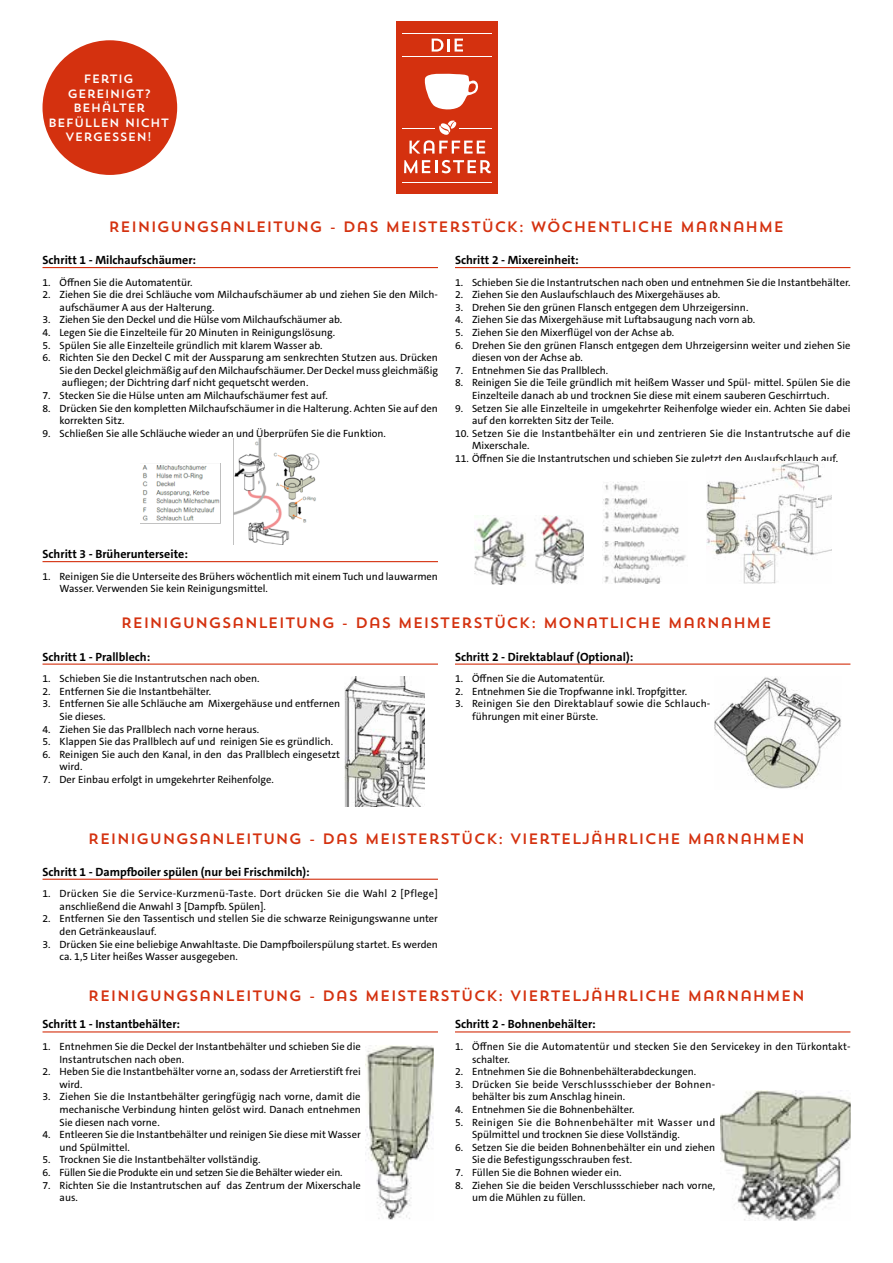
<style>
.page{position:relative;width:893px;height:1263px;background:#fff}
.page>*{position:absolute;margin:0;border:0;box-sizing:border-box;transform-origin:0 0}
.t1{font:15px "Trend Sans One";color:#d4310f}
.t2{font:700 12px "The Sans C5";color:#000}
.t3{font:12px/14.4px "Trend Sans One";color:#fff;text-align:center}
.t4{font:10.5px/12.6px "The Sans C5";color:#000}
.t5{font:10.5px/12.6px "The Sans C5";letter-spacing:.025em;color:#000}
.t6{font:10.5px/12.6px "The Sans C5";letter-spacing:.02em;color:#000}
.t7{font:10.5px "The Sans C5";letter-spacing:-.02em;color:#000}
</style>
<div class="page">
<div style="left:397px;top:21px;width:101px;height:173px;background:#d4310f"></div>
<hr style="left:403px;top:182px;width:89px;height:1px;background:#fff">
<hr style="left:403px;top:57px;width:89px;height:1px;background:#fff">
<hr style="left:403px;top:33px;width:89px;height:1px;background:#fff">
<svg style="left:404px;top:160px;width:87px;height:13px"></svg>
<svg style="left:432px;top:39px;width:31px;height:13px"></svg>
<hr style="left:403px;top:128px;width:32px;height:1px;background:#fff">
<hr style="left:459px;top:128px;width:33px;height:1px;background:#fff">
<svg style="left:424px;top:73px;width:54px;height:37px"></svg>
<svg style="left:409px;top:120px;width:76px;height:34px"></svg>
<hr style="left:43px;top:267px;width:395px;height:1px;background:#d4310f">
<hr style="left:455px;top:267px;width:395px;height:1px;background:#d4310f">
<hr style="left:43px;top:561px;width:395px;height:1px;background:#d4310f">
<img style="left:141px;top:438px;width:178px;height:107px">
<img style="left:475px;top:516px;width:109px;height:68px">
<img style="left:602px;top:482px;width:84px;height:101px">
<img style="left:706px;top:462px;width:125px;height:121px">
<hr style="left:43px;top:663px;width:395px;height:2px;background:#d4310f">
<hr style="left:455px;top:663px;width:395px;height:2px;background:#d4310f">
<img style="left:345px;top:676px;width:80px;height:130px">
<img style="left:715px;top:677px;width:126px;height:112px">
<hr style="left:43px;top:879px;width:395px;height:1px;background:#d4310f">
<hr style="left:43px;top:1031px;width:395px;height:1px;background:#d4310f">
<hr style="left:455px;top:1031px;width:395px;height:1px;background:#d4310f">
<img style="left:366px;top:1046px;width:68px;height:174px">
<img style="left:720px;top:1090px;width:130px;height:130px">
<div style="left:43px;top:40px;width:134px;height:135px;background:#d4310f;border-radius:50%"></div>
<p class="t3" style="left:48px;top:72px;width:123px">FERTIG<br>GEREINIGT?<br>BEHÄLTER<br>BEFÜLLEN NICHT<br>VERGESSEN!</p>
<h1 class="t1" style="left:109px;top:217px;width:677px">REINIGUNGSANLEITUNG - DAS MEISTERSTÜCK: WÖCHENTLICHE MAßNAHME</h1>
<p class="t2" style="left:43px;top:252px;width:155px">Schritt 1 - Milchaufschäumer:</p>
<p class="t4" style="left:43px;top:276px;width:151px">1. Öffnen Sie die Automatentür.</p>
<p class="t4" style="left:60px;top:288px;width:380px;text-indent:-17px">2. Ziehen Sie die drei Schläuche vom Milchaufschäumer ab und ziehen Sie den Milch&shy;aufschäumer A aus der Halterung.</p>
<p class="t4" style="left:43px;top:314px;width:301px">3. Ziehen Sie den Deckel und die Hülse vom Milchaufschäumer ab.</p>
<p class="t4" style="left:43px;top:326px;width:294px">4. Legen Sie die Einzelteile für 20 Minuten in Reinigungslösung.</p>
<p class="t4" style="left:43px;top:339px;width:282px">5. Spülen Sie alle Einzelteile gründlich mit klarem Wasser ab.</p>
<p class="t4" style="left:60px;top:351px;width:380px;text-align:justify;text-indent:-17px">6. Richten Sie den Deckel C mit der Aussparung am senkrechten Stutzen aus. Drücken Sie den Deckel gleichmäßig auf den Milchaufschäumer. Der Deckel muss gleichmäßig aufliegen; der Dichtring darf nicht gequetscht werden.</p>
<p class="t4" style="left:43px;top:389px;width:287px">7. Stecken Sie die Hülse unten am Milchaufschäumer fest auf.</p>
<p class="t4" style="left:60px;top:402px;width:380px;text-indent:-17px">8. Drücken Sie den kompletten Milchaufschäumer in die Halterung. Achten Sie auf den korrekten Sitz.</p>
<p class="t4" style="left:43px;top:427px;width:345px">9. Schließen Sie alle Schläuche wieder an und Überprüfen Sie die Funktion.</p>
<p class="t2" style="left:455px;top:252px;width:125px">Schritt 2 - Mixereinheit:</p>
<p class="t4" style="left:455px;top:276px;width:397px">1. Schieben Sie die Instantrutschen nach oben und entnehmen Sie die Instantbehälter.</p>
<p class="t4" style="left:455px;top:288px;width:267px">2. Ziehen Sie den Auslaufschlauch des Mixergehäuses ab.</p>
<p class="t4" style="left:455px;top:301px;width:295px">3. Drehen Sie den grünen Flansch entgegen dem Uhrzeigersinn.</p>
<p class="t4" style="left:455px;top:314px;width:302px">4. Ziehen Sie das Mixergehäuse mit Luftabsaugung nach vorn ab.</p>
<p class="t4" style="left:455px;top:326px;width:221px">5. Ziehen Sie den Mixerflügel von der Achse ab.</p>
<p class="t4" style="left:472px;top:339px;width:380px;text-indent:-17px">6. Drehen Sie den grünen Flansch entgegen dem Uhrzeigersinn weiter und ziehen Sie diesen von der Achse ab.</p>
<p class="t4" style="left:455px;top:364px;width:155px">7. Entnehmen Sie das Prallblech.</p>
<p class="t4" style="left:455px;top:377px;width:397px;text-align:center">8. Reinigen Sie die Teile gründlich mit heißem Wasser und Spül- mittel. Spülen Sie die<br>Einzelteile danach ab und trocknen Sie diese mit einem sauberen Geschirrtuch.</p>
<p class="t4" style="left:472px;top:402px;width:380px;text-indent:-17px">9. Setzen Sie alle Einzelteile in umgekehrter Reihenfolge wieder ein. Achten Sie dabei auf den korrekten Sitz der Teile.</p>
<p class="t6" style="left:472px;top:427px;width:380px;text-indent:-17px">10. Setzen Sie die Instantbehälter ein und zentrieren Sie die Instantrutsche auf die<br>Mixerschale.</p>
<p class="t4" style="left:455px;top:452px;width:385px">11. Öffnen Sie die Instantrutschen und schieben Sie zuletzt den Auslaufschlauch auf.</p>
<p class="t2" style="left:43px;top:546px;width:147px">Schritt 3 - Brüherunterseite:</p>
<p class="t4" style="left:60px;top:570px;width:380px;text-indent:-17px">1. Reinigen Sie die Unterseite des Brühers wöchentlich mit einem Tuch und lauwarmen<br>Wasser. Verwenden Sie kein Reinigungsmittel.</p>
<h1 class="t1" style="left:121px;top:613px;width:653px">REINIGUNGSANLEITUNG - DAS MEISTERSTÜCK: MONATLICHE MAßNAHME</h1>
<p class="t2" style="left:43px;top:649px;width:109px">Schritt 1 - Prallblech:</p>
<p class="t4" style="left:43px;top:672px;width:218px">1. Schieben Sie die Instantrutschen nach oben.</p>
<p class="t4" style="left:43px;top:685px;width:170px">2. Entfernen Sie die Instantbehälter.</p>
<p class="t4" style="left:60px;top:698px;width:282px;text-indent:-17px">3. Entfernen Sie alle Schläuche am Mixergehäuse und entfernen<br>Sie dieses.</p>
<p class="t4" style="left:43px;top:723px;width:218px">4. Ziehen Sie das Prallblech nach vorne heraus.</p>
<p class="t4" style="left:43px;top:735px;width:292px">5. Klappen Sie das Prallblech auf und reinigen Sie es gründlich.</p>
<p class="t4" style="left:60px;top:748px;width:282px;text-indent:-17px">6. Reinigen Sie auch den Kanal, in den das Prallblech eingesetzt wird.</p>
<p class="t4" style="left:43px;top:773px;width:233px">7. Der Einbau erfolgt in umgekehrter Reihenfolge.</p>
<p class="t2" style="left:455px;top:649px;width:180px">Schritt 2 - Direktablauf (Optional):</p>
<p class="t4" style="left:455px;top:672px;width:151px">1. Öffnen Sie die Automatentür.</p>
<p class="t4" style="left:455px;top:685px;width:234px">2. Entnehmen Sie die Tropfwanne inkl. Tropfgitter.</p>
<p class="t4" style="left:472px;top:698px;width:240px;text-indent:-17px">3. Reinigen Sie den Direktablauf sowie die Schlauch&shy;führungen mit einer Bürste.</p>
<h1 class="t1" style="left:88px;top:829px;width:718px">REINIGUNGSANLEITUNG - DAS MEISTERSTÜCK: VIERTELJÄHRLICHE MAßNAHMEN</h1>
<p class="t2" style="left:43px;top:864px;width:269px">Schritt 1 - Dampfboiler spülen (nur bei Frischmilch):</p>
<p class="t5" style="left:60px;top:887px;width:380px;text-indent:-17px">1. Drücken Sie die Service-Kurzmenü-Taste. Dort drücken Sie die Wahl 2 [Pflege] anschließend die Anwahl 3 [Dampfb. Spülen].</p>
<p class="t4" style="left:60px;top:913px;width:380px;text-indent:-17px">2. Entfernen Sie den Tassentisch und stellen Sie die schwarze Reinigungswanne unter den Getränkeauslauf.</p>
<p class="t4" style="left:60px;top:938px;width:380px;text-indent:-17px">3. Drücken Sie eine beliebige Anwahltaste. Die Dampfboilerspülung startet. Es werden ca. 1,5 Liter heißes Wasser ausgegeben.</p>
<h1 class="t1" style="left:88px;top:986px;width:718px">REINIGUNGSANLEITUNG - DAS MEISTERSTÜCK: VIERTELJÄHRLICHE MAßNAHMEN</h1>
<p class="t2" style="left:43px;top:1017px;width:139px">Schritt 1 - Instantbehälter:</p>
<p class="t4" style="left:60px;top:1040px;width:303px;text-indent:-17px">1. Entnehmen Sie die Deckel der Instantbehälter und schieben Sie die<br>Instantrutschen nach oben.</p>
<p class="t4" style="left:60px;top:1065px;width:303px;text-indent:-17px">2. Heben Sie die Instantbehälter vorne an, sodass der Arretierstift frei wird.</p>
<p class="t4" style="left:60px;top:1091px;width:303px;text-align:justify;text-indent:-17px">3. Ziehen Sie die Instantbehälter geringfügig nach vorne, damit die mechanische Verbindung hinten gelöst wird. Danach entnehmen Sie diesen nach vorne.</p>
<p class="t4" style="left:60px;top:1128px;width:303px;text-indent:-17px">4. Entleeren Sie die Instantbehälter und reinigen Sie diese mit Wasser und Spülmittel.</p>
<p class="t4" style="left:43px;top:1154px;width:219px">5. Trocknen Sie die Instantbehälter vollständig.</p>
<p class="t7" style="left:43px;top:1166px;width:302px">6. Füllen Sie die Produkte ein und setzen Sie die Behälter wieder ein.</p>
<p class="t4" style="left:60px;top:1179px;width:303px;text-indent:-17px">7. Richten Sie die Instantrutschen auf das Zentrum der Mixerschale aus.</p>
<p class="t2" style="left:455px;top:1017px;width:142px">Schritt 2 - Bohnenbehälter:</p>
<p class="t4" style="left:472px;top:1040px;width:380px;text-indent:-17px">1. Öffnen Sie die Automatentür und stecken Sie den Servicekey in den Türkontakt&shy;schalter.</p>
<p class="t4" style="left:455px;top:1065px;width:243px">2. Entnehmen Sie die Bohnenbehälterabdeckungen.</p>
<p class="t5" style="left:472px;top:1078px;width:245px;text-indent:-17px">3. Drücken Sie beide Verschlussschieber der Bohnen&shy;behälter bis zum Anschlag hinein.</p>
<p class="t4" style="left:455px;top:1103px;width:181px">4. Entnehmen Sie die Bohnenbehälter.</p>
<p class="t4" style="left:472px;top:1116px;width:245px;text-indent:-17px">5. Reinigen Sie die Bohnenbehälter mit Wasser und<br>Spülmittel und trocknen Sie diese Vollständig.</p>
<p class="t4" style="left:472px;top:1141px;width:245px;text-indent:-17px">6. Setzen Sie die beiden Bohnenbehälter ein und ziehen<br>Sie die Befestigungsschrauben fest.</p>
<p class="t4" style="left:455px;top:1166px;width:168px">7. Füllen Sie die Bohnen wieder ein.</p>
<p class="t4" style="left:472px;top:1179px;width:245px;text-indent:-17px">8. Ziehen Sie die beiden Verschlussschieber nach vorne, um die Mühlen zu füllen.</p>
</div>
